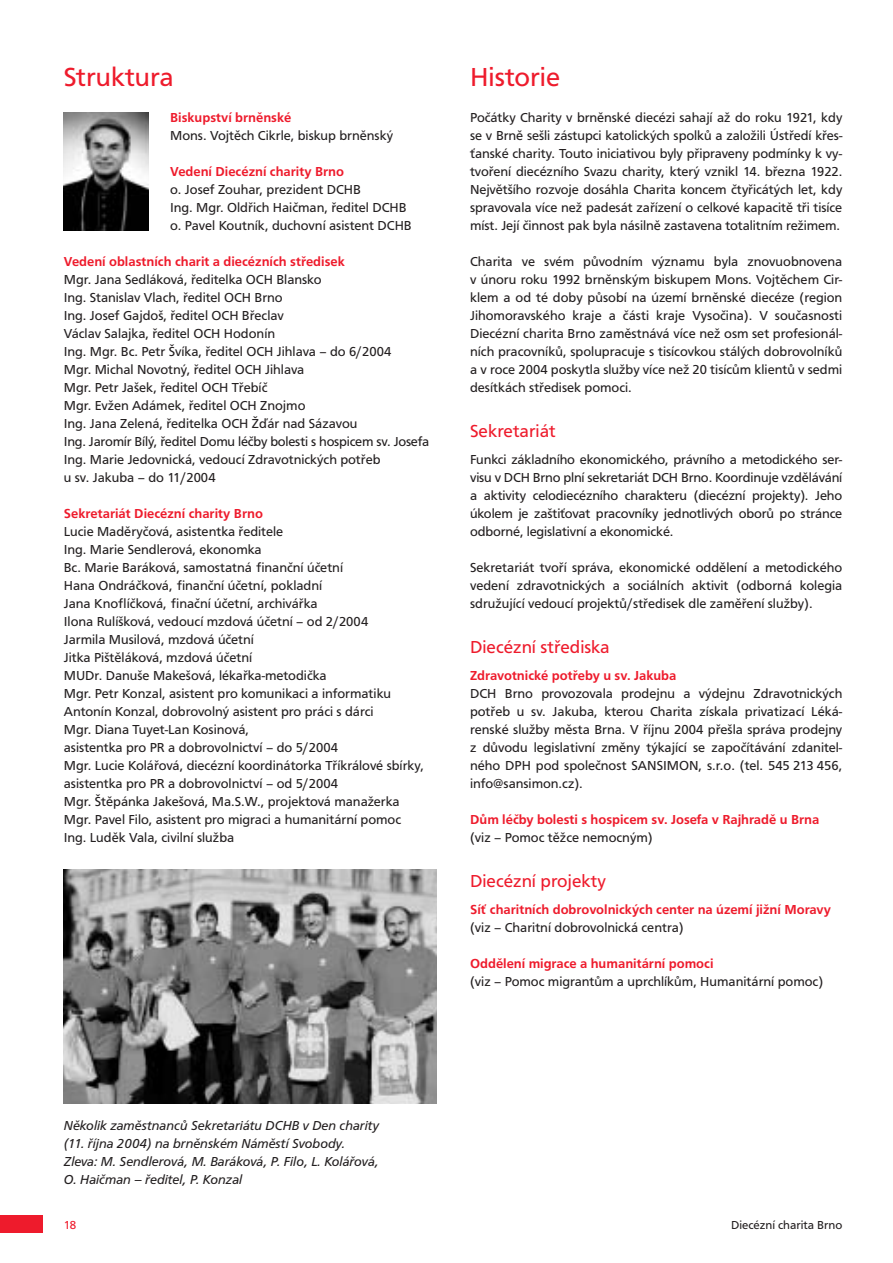
<style>
.page{position:relative;width:893px;height:1263px;background:#fff}
.page>*{position:absolute;margin:0;border:0;box-sizing:border-box;transform-origin:0 0}
.t1{font:27px "F015 TOT";color:#ee1b2c}
.t2{font:18px "F015 TOT";color:#ee1b2c}
.t3{font:13.5px/18px "F015 TOT";color:#231f20;text-align:justify}
.t4{font:500 13.5px "F015 TOT";color:#ee1b2c}
.t5{font:italic 13.5px/18px "F015 TOT";color:#231f20}
.t6{font:12px "F015 TOT";color:#231f20}
.t7{font:12px "F015 TOT";color:#ee1b2c}
</style>
<div class="page">
<div style="left:1px;top:1215px;width:42px;height:17px;background:#ee1b2c"></div>
<img style="left:64px;top:869px;width:372px;height:234px">
<img style="left:64px;top:113px;width:85px;height:117px">
<h1 class="t1" style="left:64px;top:67px;width:111px">Struktura</h1>
<p class="t4" style="left:170px;top:112px;width:123px">Biskupství brněnské</p>
<p class="t3" style="left:170px;top:128px;width:224px">Mons. Vojtěch Cikrle, biskup brněnský</p>
<p class="t4" style="left:170px;top:166px;width:175px">Vedení Diecézní charity Brno</p>
<p class="t3" style="left:170px;top:182px;width:243px;text-align:left">o. Josef Zouhar, prezident DCHB<br>Ing. Mgr. Oldřich Haičman, ředitel DCHB o. Pavel Koutník, duchovní asistent DCHB</p>
<p class="t4" style="left:64px;top:256px;width:282px">Vedení oblastních charit a diecézních středisek</p>
<p class="t3" style="left:64px;top:272px;width:367px;text-align:left">Mgr. Jana Sedláková, ředitelka OCH Blansko<br>Ing. Stanislav Vlach, ředitel OCH Brno<br>Ing. Josef Gajdoš, ředitel OCH Břeclav<br>Václav Salajka, ředitel OCH Hodonín<br>Ing. Mgr. Bc. Petr Švíka, ředitel OCH Jihlava – do 6/2004<br>Mgr. Michal Novotný, ředitel OCH Jihlava<br>Mgr. Petr Jašek, ředitel OCH Třebíč<br>Mgr. Evžen Adámek, ředitel OCH Znojmo<br>Ing. Jana Zelená, ředitelka OCH Žďár nad Sázavou<br>Ing. Jaromír Bílý, ředitel Domu léčby bolesti s hospicem sv. Josefa Ing. Marie Jedovnická, vedoucí Zdravotnických potřeb<br>u sv. Jakuba – do 11/2004</p>
<p class="t4" style="left:64px;top:508px;width:201px">Sekretariát Diecézní charity Brno</p>
<p class="t3" style="left:64px;top:524px;width:362px;text-align:left">Lucie Maděryčová, asistentka ředitele<br>Ing. Marie Sendlerová, ekonomka<br>Bc. Marie Baráková, samostatná finanční účetní<br>Hana Ondráčková, finanční účetní, pokladní<br>Jana Knoflíčková, finační účetní, archivářka<br>Ilona Rulíšková, vedoucí mzdová účetní – od 2/2004<br>Jarmila Musilová, mzdová účetní<br>Jitka Pištěláková, mzdová účetní<br>MUDr. Danuše Makešová, lékařka-metodička<br>Mgr. Petr Konzal, asistent pro komunikaci a informatiku Antonín Konzal, dobrovolný asistent pro práci s dárci<br>Mgr. Diana Tuyet-Lan Kosinová,<br>asistentka pro PR a dobrovolnictví – do 5/2004<br>Mgr. Lucie Kolářová, diecézní koordinátorka Tříkrálové sbírky, asistentka pro PR a dobrovolnictví – od 5/2004<br>Mgr. Štěpánka Jakešová, Ma.S.W., projektová manažerka Mgr. Pavel Filo, asistent pro migraci a humanitární pomoc Ing. Luděk Vala, civilní služba</p>
<h1 class="t1" style="left:470px;top:67px;width:92px">Historie</h1>
<p class="t3" style="left:470px;top:110px;width:374px">Počátky Charity v brněnské diecézi sahají až do roku 1921, kdy se v Brně sešli zástupci katolických spolků a založili Ústředí křes&shy;ťanské charity. Touto iniciativou byly připraveny podmínky k vy&shy;tvoření diecézního Svazu charity, který vznikl 14. března 1922.<br>Největšího rozvoje dosáhla Charita koncem čtyřicátých let, kdy spravovala více než padesát zařízení o celkové kapacitě tři tisíce míst. Její činnost pak byla násilně zastavena totalitním režimem.</p>
<p class="t3" style="left:470px;top:254px;width:374px">Charita ve svém původním významu byla znovuobnovena v únoru roku 1992 brněnským biskupem Mons. Vojtěchem Cir&shy;klem a od té doby působí na území brněnské diecéze (region Jihomoravského kraje a části kraje Vysočina). V současnosti Diecézní charita Brno zaměstnává více než osm set profesionál&shy;ních pracovníků, spolupracuje s tisícovkou stálých dobrovolníků a v roce 2004 poskytla služby více než 20 tisícům klientů v sedmi desítkách středisek pomoci.</p>
<h2 class="t2" style="left:470px;top:424px;width:87px">Sekretariát</h2>
<p class="t3" style="left:470px;top:452px;width:374px">Funkci základního ekonomického, právního a metodického ser&shy;visu v DCH Brno plní sekretariát DCH Brno. Koordinuje vzdělávání a aktivity celodiecézního charakteru (diecézní projekty). Jeho úkolem je zaštiťovat pracovníky jednotlivých oborů po stránce odborné, legislativní a ekonomické.</p>
<p class="t3" style="left:470px;top:560px;width:374px">Sekretariát tvoří správa, ekonomické oddělení a metodického vedení zdravotnických a sociálních aktivit (odborná kolegia sdružující vedoucí projektů/středisek dle zaměření služby).</p>
<h2 class="t2" style="left:470px;top:640px;width:141px">Diecézní střediska</h2>
<p class="t4" style="left:470px;top:670px;width:208px">Zdravotnické potřeby u sv. Jakuba</p>
<p class="t3" style="left:470px;top:686px;width:374px">DCH Brno provozovala prodejnu a výdejnu Zdravotnických potřeb u sv. Jakuba, kterou Charita získala privatizací Léká&shy;renské služby města Brna. V říjnu 2004 přešla správa prodejny z důvodu legislativní změny týkající se započítávání zdanitel&shy;ného DPH pod společnost SANSIMON, s.r.o. (tel. 545 213 456, info@sansimon.cz).</p>
<p class="t4" style="left:470px;top:814px;width:351px">Dům léčby bolesti s hospicem sv. Josefa v Rajhradě u Brna</p>
<p class="t3" style="left:470px;top:830px;width:184px">(viz – Pomoc těžce nemocným)</p>
<h2 class="t2" style="left:470px;top:874px;width:137px">Diecézní projekty</h2>
<p class="t4" style="left:470px;top:904px;width:362px">Síť charitních dobrovolnických center na území jižní Moravy</p>
<p class="t3" style="left:470px;top:920px;width:215px">(viz – Charitní dobrovolnická centra)</p>
<p class="t4" style="left:470px;top:958px;width:245px">Oddělení migrace a humanitární pomoci</p>
<p class="t3" style="left:470px;top:974px;width:354px">(viz – Pomoc migrantům a uprchlíkům, Humanitární pomoc)</p>
<p class="t5" style="left:64px;top:1118px;width:317px">Několik zaměstnanců Sekretariátu DCHB v Den charity (11. října 2004) na brněnském Náměstí Svobody.<br>Zleva: M. Sendlerová, M. Baráková, P. Filo, L. Kolářová, O. Haičman – ředitel, P. Konzal</p>
<p class="t7" style="left:64px;top:1220px;width:14px">18</p>
<p class="t6" style="left:731px;top:1220px;width:113px">Diecézní charita Brno</p>
</div>
